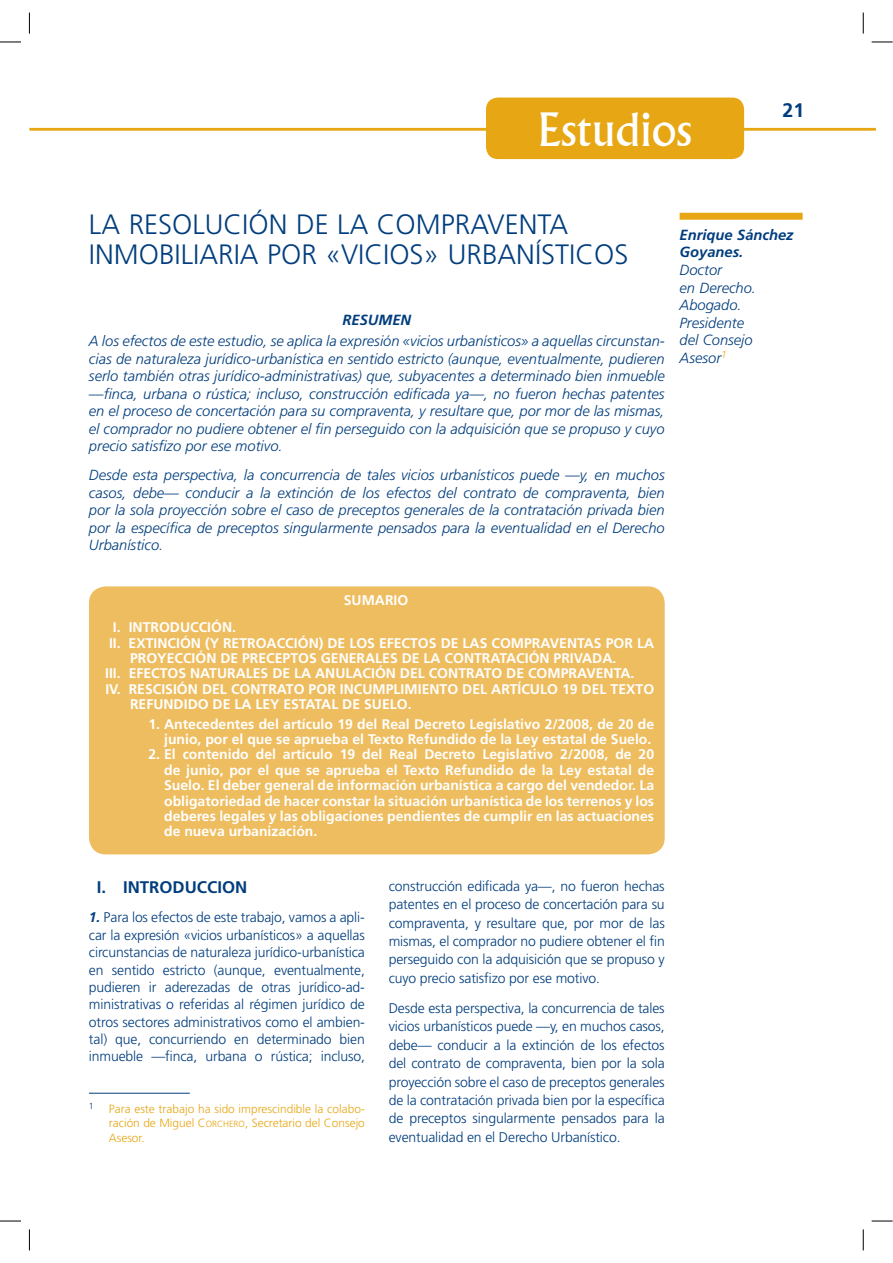
<style>
.page{position:relative;width:893px;height:1263px;background:#fff}
.page>*{position:absolute;margin:0;border:0;box-sizing:border-box;transform-origin:0 0}
.t1{font:44.85px "Albertus";color:#fff}
.t2{font:300 28.05px/30.8px "Frutiger";color:#003d7d}
.t3{font:700 19.65px "Frutiger";color:#003d7d}
.t4{font:700 16.8px "Frutiger";color:#003d7d}
.t5{font:italic 300 14.7px/17.5px "Frutiger";color:#003d7d;text-align:justify}
.t6{font:italic 700 14.7px/17.7px "Frutiger";color:#003d7d}
.t7{font:300 13.95px/18.3px "Frutiger";letter-spacing:-.01em;color:#003d7d;text-align:justify}
.t8{font:700 13.95px/15.5px "Frutiger";color:#fff;text-align:right}
.t9{font:300 11.85px/14.2px "Frutiger";color:#e7a614;text-align:justify}
.t10{font:300 8.85px "Frutiger";color:#003d7d}
.s1{font-weight:700;font-style:italic}
.s2{font-style:inherit}
.s3{font-size:9px}
</style>
<div class="page">
<hr style="left:29px;top:128px;width:846px;height:3px;background:#e7a614">
<div style="left:486px;top:98px;width:258px;height:61px;background:#e7a614;border-radius:12px"></div>
<div style="left:679px;top:213px;width:123px;height:7px;background:#e7a614"></div>
<hr style="left:89px;top:1093px;width:101px;height:1px;background:#003d7d">
<div style="left:89px;top:586px;width:576px;height:268px;background:#eebd5f;border-radius:17px"></div>
<svg style="left:1px;top:42px;width:20px;height:1px"></svg>
<svg style="left:871px;top:42px;width:21px;height:1px"></svg>
<svg style="left:1px;top:1221px;width:20px;height:1px"></svg>
<svg style="left:871px;top:1221px;width:21px;height:1px"></svg>
<svg style="left:29px;top:13px;width:1px;height:21px"></svg>
<svg style="left:29px;top:1229px;width:1px;height:21px"></svg>
<svg style="left:863px;top:13px;width:1px;height:21px"></svg>
<svg style="left:863px;top:1229px;width:1px;height:21px"></svg>
<h1 class="t1" style="left:538px;top:103px;width:155px">Estudios</h1>
<h3 class="t3" style="left:782px;top:99px;width:23px">21</h3>
<h2 class="t2" style="left:89px;top:209px;width:541px">LA RESOLUCIÓN DE LA COMPRAVENTA<br>INMOBILIARIA POR «VICIOS» URBANÍSTICOS</h2>
<p class="t6" style="left:342px;top:311px;width:70px">RESUMEN</p>
<p class="t5" style="left:89px;top:332px;width:577px">A los efectos de este estudio, se aplica la expresión «vicios urbanísticos» a aquellas circunstan&shy;cias de naturaleza jurídico-urbanística en sentido estricto (aunque, eventualmente, pudieren serlo también otras jurídico-administrativas) que, subyacentes a determinado bien inmueble —finca, urbana o rústica; incluso, construcción edificada ya—, no fueron hechas patentes en el proceso de concertación para su compraventa, y resultare que, por mor de las mismas, el comprador no pudiere obtener el fin perseguido con la adquisición que se propuso y cuyo precio satisfizo por ese motivo.</p>
<p class="t5" style="left:89px;top:467px;width:577px">Desde esta perspectiva, la concurrencia de tales vicios urbanísticos puede —y, en muchos casos, debe— conducir a la extinción de los efectos del contrato de compraventa, bien por la sola proyección sobre el caso de preceptos generales de la contratación privada bien por la específica de preceptos singularmente pensados para la eventualidad en el Derecho Urbanístico.</p>
<p class="t6" style="left:679px;top:226px;width:115px">Enrique Sánchez<br>Goyanes.</p>
<p class="t5" style="left:679px;top:261px;width:78px;text-align:left">Doctor<br>en Derecho.<br>Abogado.<br>Presidente del Consejo<br>Asesor<sup>1</sup></p>
<p class="t8" style="left:344px;top:592px;width:66px">SUMARIO</p>
<p class="t8" style="left:113px;top:620px;width:125px">I. INTRODUCCIÓN.</p>
<p class="t8" style="left:109px;top:635px;width:546px">II. EXTINCIÓN (Y RETROACCIÓN) DE LOS EFECTOS DE LAS COMPRAVENTAS POR LA</p>
<p class="t8" style="left:130px;top:651px;width:488px">PROYECCIÓN DE PRECEPTOS GENERALES DE LA CONTRATACIÓN PRIVADA.</p>
<p class="t8" style="left:105px;top:666px;width:531px">III. EFECTOS NATURALES DE LA ANULACIÓN DEL CONTRATO DE COMPRAVENTA.</p>
<p class="t8" style="left:105px;top:681px;width:550px">IV. RESCISIÓN DEL CONTRATO POR INCUMPLIMIENTO DEL ARTÍCULO 19 DEL TEXTO</p>
<p class="t8" style="left:130px;top:697px;width:283px">REFUNDIDO DE LA LEY ESTATAL DE SUELO.</p>
<p class="t8" style="left:149px;top:716px;width:507px">1. Antecedentes del artículo 19 del Real Decreto Legislativo 2/2008, de 20 de junio, por el que se aprueba el Texto Refundido de la Ley estatal de Suelo.</p>
<p class="t8" style="left:164px;top:747px;width:492px;text-align:justify;text-indent:-16px">2. El contenido del artículo 19 del Real Decreto Legislativo 2/2008, de 20 de junio, por el que se aprueba el Texto Refundido de la Ley estatal de Suelo. El deber general de información urbanística a cargo del vendedor. La obligatoriedad de hacer constar la situación urbanística de los terrenos y los deberes legales y las obligaciones pendientes de cumplir en las actuaciones de nueva urbanización.</p>
<p class="t4" style="left:97px;top:877px;width:157px">I. INTRODUCCION<sup>1</sup></p>
<p class="t7" style="left:89px;top:909px;width:277px;line-height:17.4px"><span class="s1">1.</span> Para los efectos de este trabajo, vamos a apli&shy;car la expresión «vicios urbanísticos» a aquellas circunstancias de naturaleza jurídico-urbanística en sentido estricto (aunque, eventualmente, pudieren ir aderezadas de otras jurídico-ad&shy;ministrativas o referidas al régimen jurídico de otros sectores administrativos como el ambien&shy;tal) que, concurriendo en determinado bien inmueble —finca, urbana o rústica; incluso,</p>
<p class="t10" style="left:89px;top:1101px;width:6px">1</p>
<p class="t9" style="left:109px;top:1102px;width:258px">Para este trabajo ha sido imprescindible la colabo&shy;ración de Miguel <span class="s2">C</span><span class="s3">ORCHERO</span>, Secretario del Consejo Asesor.</p>
<p class="t7" style="left:389px;top:877px;width:277px">construcción edificada ya—, no fueron hechas patentes en el proceso de concertación para su compraventa, y resultare que, por mor de las mismas, el comprador no pudiere obtener el fin perseguido con la adquisición que se propuso y cuyo precio satisfizo por ese motivo.</p>
<p class="t7" style="left:389px;top:999px;width:277px">Desde esta perspectiva, la concurrencia de tales vicios urbanísticos puede —y, en muchos casos, debe— conducir a la extinción de los efectos del contrato de compraventa, bien por la sola proyección sobre el caso de preceptos generales de la contratación privada bien por la específica de preceptos singularmente pensados para la eventualidad en el Derecho Urbanístico.</p>
</div>
